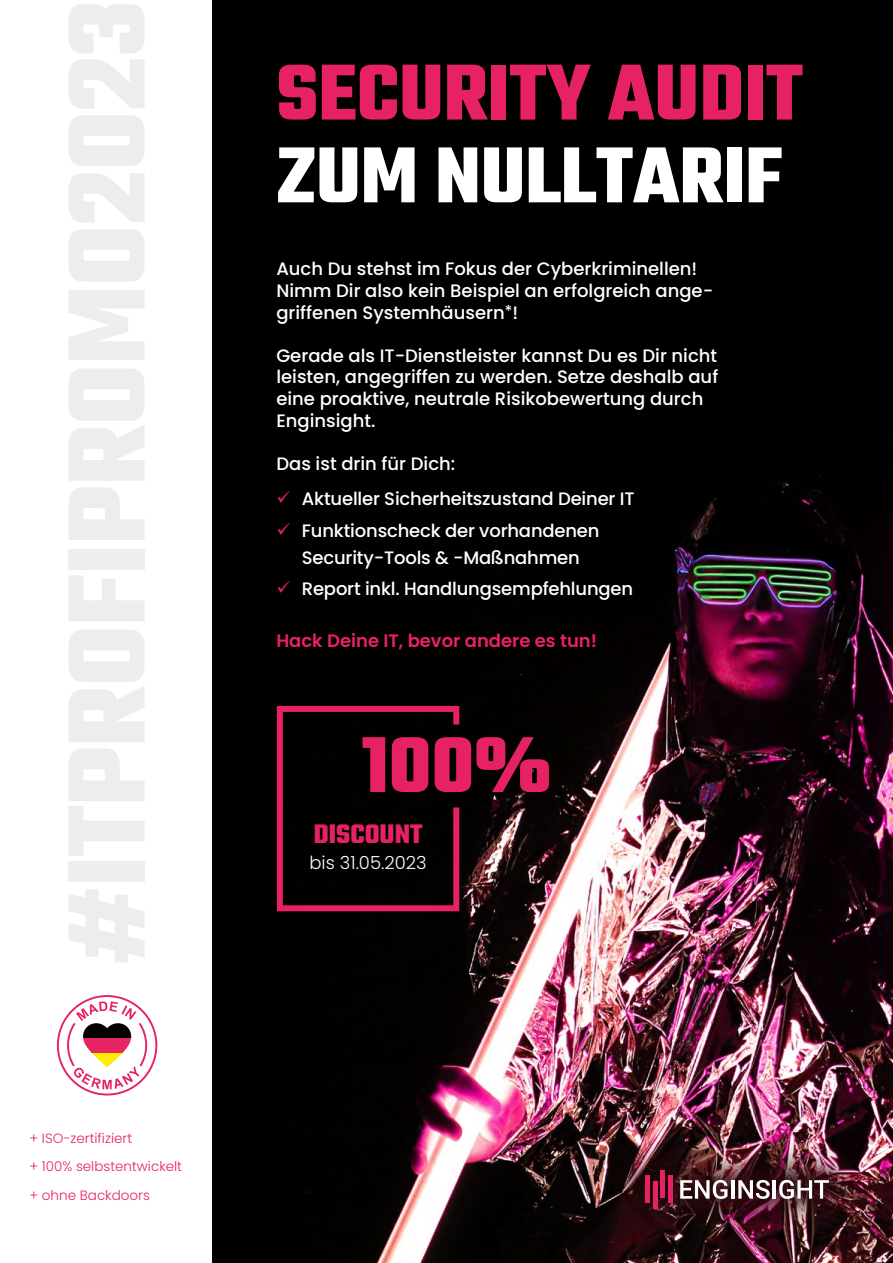
<style>
.page{position:relative;width:893px;height:1263px;background:#fff}
.page>*{position:absolute;margin:0;border:0;box-sizing:border-box;transform-origin:0 0}
.t1{font:700 85.5px "Teko";color:#e72263}
.t2{font:700 85.5px "Teko";color:#fff}
.t3{font:700 28.95px "Teko";color:#e72263}
.t4{font:500 18px/21.6px "Poppins";color:#fff}
.t5{font:600 18px "Poppins";color:#e72263}
.t6{font:300 18px "Poppins";color:#fff}
.t7{font:300 13.5px/28.5px "Poppins";color:#e72263}
</style>
<div class="page">
<div style="left:213px;top:0;width:680px;height:1263px;background:#000"></div>
<img style="left:309px;top:475px;width:584px;height:788px">
<svg style="left:276px;top:703px;width:186px;height:211px"></svg>
<svg style="left:57px;top:995px;width:100px;height:100px"></svg>
<div style="left:83px;top:1038px;width:48px;height:15px;background:#e72464"></div>
<div style="left:83px;top:1023px;width:48px;height:15px;background:#000"></div>
<div style="left:645px;top:1175px;width:5px;height:28px;background:#e72163"></div>
<div style="left:653px;top:1181px;width:5px;height:28px;background:#e72163"></div>
<div style="left:660px;top:1170px;width:5px;height:27px;background:#e72163"></div>
<div style="left:668px;top:1175px;width:5px;height:28px;background:#e72163"></div>
<svg style="left:680px;top:1180px;width:47px;height:19px"></svg>
<hr style="left:731px;top:1180px;width:3px;height:19px;background:#fff">
<svg style="left:738px;top:1180px;width:32px;height:19px"></svg>
<hr style="left:773px;top:1180px;width:3px;height:19px;background:#fff">
<svg style="left:779px;top:1180px;width:50px;height:19px"></svg>
<h1 class="t1" style="left:276px;top:38px;width:528px">SECURITY AUDIT</h1>
<h1 class="t2" style="left:276px;top:120px;width:508px">ZUM NULLTARIF</h1>
<p class="t4" style="left:276px;top:258px;width:438px">Auch Du stehst im Fokus der Cyberkriminellen!<br>Nimm Dir also kein Beispiel an erfolgreich ange&shy;griffenen Systemhäusern<sup>*</sup>!</p>
<p class="t4" style="left:276px;top:345px;width:443px">Gerade als IT-Dienstleister kannst Du es Dir nicht leisten, angegriffen zu werden. Setze deshalb auf eine proaktive, neutrale Risikobewertung durch Enginsight.</p>
<p class="t4" style="left:302px;top:446px;width:334px;line-height:35.5px;text-indent:-26px">Das ist drin für Dich:<br>Aktueller Sicherheitszustand Deiner IT</p>
<p class="t4" style="left:302px;top:517px;width:299px;line-height:27px">Funktionscheck der vorhandenen<br>Security-Tools &amp; -Maßnahmen</p>
<p class="t4" style="left:302px;top:578px;width:333px">Report inkl. Handlungsempfehlungen</p>
<p class="t5" style="left:276px;top:630px;width:322px">Hack Deine IT, bevor andere es tun!</p>
<h1 class="t1" style="left:361px;top:710px;width:192px">100%</h1>
<h2 class="t3" style="left:313px;top:815px;width:111px">DISCOUNT</h2>
<p class="t6" style="left:309px;top:852px;width:119px">bis 31.05.2023</p>
<p class="t7" style="left:29px;top:1124px;width:154px">+ ISO-zertifiziert<br>+ 100% selbstentwickelt + ohne Backdoors</p>
</div>
